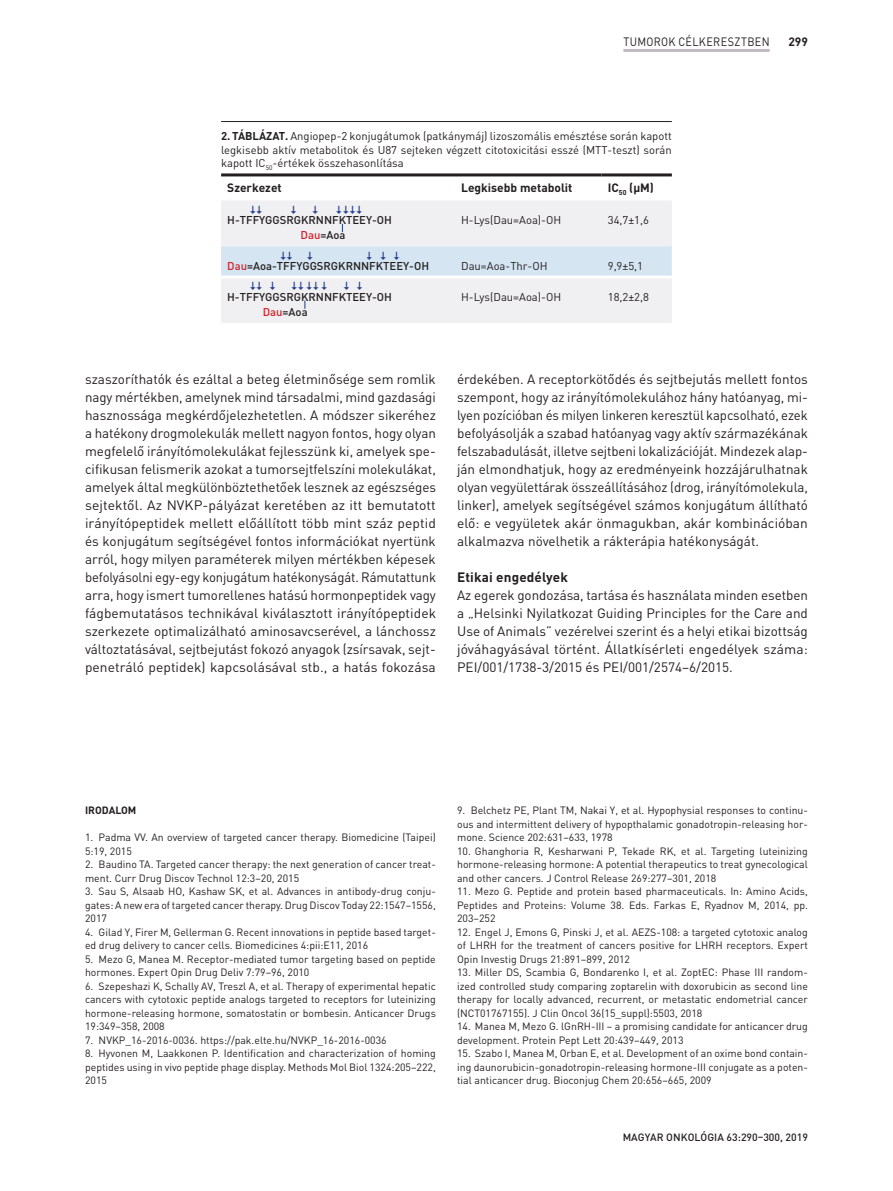
<style>
.page{position:relative;width:893px;height:1191px;background:#fff}
.page>*{position:absolute;margin:0;border:0;box-sizing:border-box;transform-origin:0 0}
.kenyér{font:13.5px/18px "DIN Pro";color:#231f20;text-align:justify}
.alcím_2{font:700 13.5px "DIN Pro";letter-spacing:.01em;color:#231f20}
.táblázat_fej{font:700 12px "DIN Pro";color:#231f20}
.t1{font:12px "DIN Pro";letter-spacing:.03em;color:#231f20;scale:.9 1}
.képaláírás{font:11.25px/13.5px "DIN Pro";color:#231f20;text-align:justify}
.táblázat_szöveg{font:500 11.25px "DIN Pro";color:#231f20}
.táblázat_szöveg-2{font:11.25px "DIN Pro";color:#231f20}
.irodalom{font:10.5px/13.5px "DIN Pro";color:#231f20;text-align:justify}
.t2{font:500 10.5px "DIN Pro";color:#231f20}
.irodalom_cím{font:700 10.5px "DIN Pro";color:#231f20}
.s1{font-weight:700}
.s2{color:#d1232a}
</style>
<div class="page">
<hr style="left:623px;top:49px;width:147px;height:3px;background:#c3b9c1">
<hr style="left:221px;top:121px;width:451px;height:1px;background:#231f20">
<div style="left:221px;top:214px;width:451px;height:109px;background:#f0eff1"></div>
<hr style="left:221px;top:173px;width:234px;height:3px;background:#231f20">
<hr style="left:455px;top:173px;width:147px;height:3px;background:#231f20">
<hr style="left:602px;top:173px;width:70px;height:3px;background:#231f20">
<svg style="left:221px;top:175px;width:451px;height:39px"></svg>
<svg style="left:221px;top:246px;width:451px;height:44px"></svg>
<p class="t1" style="left:623px;top:34px;width:164px">TUMOROK CÉLKERESZTBEN</p>
<p class="táblázat_fej" style="left:788px;top:33px;width:21px">299</p>
<p class="képaláírás" style="left:221px;top:129px;width:452px"><span class="s1">2. TÁBLÁZAT.</span> Angiopep-2 konjugátumok (patkánymáj) lizoszomális emésztése során kapott legkisebb aktív metabolitok és U87 sejteken végzett citotoxicitási esszé (MTT-teszt) során kapott IC<sub>50</sub>-értékek összehasonlítása</p>
<p class="táblázat_fej" style="left:227px;top:179px;width:56px">Szerkezet</p>
<p class="táblázat_fej" style="left:461px;top:179px;width:113px">Legkisebb metabolit</p>
<p class="táblázat_fej" style="left:608px;top:179px;width:48px">IC<sub>50</sub> (µM)</p>
<p class="táblázat_szöveg" style="left:227px;top:212px;width:166px">H-TFFYGGSRGKRNNFKTEEY-OH</p>
<p class="táblázat_szöveg" style="left:301px;top:227px;width:46px"><span class="s2">Dau</span>=Aoa</p>
<p class="táblázat_szöveg-2" style="left:461px;top:212px;width:102px">H-Lys(Dau=Aoa)-OH</p>
<p class="táblázat_szöveg-2" style="left:608px;top:212px;width:43px">34,7±1,6</p>
<p class="táblázat_szöveg" style="left:227px;top:258px;width:203px"><span class="s2">Dau</span>=Aoa-TFFYGGSRGKRNNFKTEEY-OH</p>
<p class="táblázat_szöveg-2" style="left:461px;top:258px;width:88px">Dau=Aoa-Thr-OH</p>
<p class="táblázat_szöveg-2" style="left:608px;top:258px;width:37px">9,9±5,1</p>
<p class="táblázat_szöveg" style="left:227px;top:289px;width:166px">H-TFFYGGSRGKRNNFKTEEY-OH</p>
<p class="táblázat_szöveg" style="left:263px;top:304px;width:46px"><span class="s2">Dau</span>=Aoa</p>
<p class="táblázat_szöveg-2" style="left:461px;top:289px;width:102px">H-Lys(Dau=Aoa)-OH</p>
<p class="táblázat_szöveg-2" style="left:608px;top:289px;width:43px">18,2±2,8</p>
<p class="kenyér" style="left:85px;top:369px;width:353px">szaszoríthatók és ezáltal a beteg életminősége sem romlik nagy mértékben, amelynek mind társadalmi, mind gazdasági hasznossága megkérdőjelezhetetlen. A módszer sikeréhez a hatékony drogmolekulák mellett nagyon fontos, hogy olyan megfelelő irányítómolekulákat fejlesszünk ki, amelyek spe&shy;cifikusan felismerik azokat a tumorsejtfelszíni molekulákat, amelyek által megkülönböztethetőek lesznek az egészséges sejtektől. Az NVKP-pályázat keretében az itt bemutatott irányítópeptidek mellett előállított több mint száz peptid és konjugátum segítségével fontos információkat nyertünk arról, hogy milyen paraméterek milyen mértékben képesek befolyásolni egy-egy konjugátum hatékonyságát. Rámutattunk arra, hogy ismert tumorellenes hatású hormonpeptidek vagy fágbemutatásos technikával kiválasztott irányítópeptidek szerkezete optimalizálható aminosavcserével, a lánchossz változtatásával, sejtbejutást fokozó anyagok (zsírsavak, sejt&shy;penetráló peptidek) kapcsolásával stb., a hatás fokozása</p>
<p class="kenyér" style="left:457px;top:369px;width:352px">érdekében. A receptorkötődés és sejtbejutás mellett fontos szempont, hogy az irányítómolekulához hány hatóanyag, mi&shy;lyen pozícióban és milyen linkeren keresztül kapcsolható, ezek befolyásolják a szabad hatóanyag vagy aktív származékának felszabadulását, illetve sejtbeni lokalizációját. Mindezek alap&shy;ján elmondhatjuk, hogy az eredményeink hozzájárulhatnak olyan vegyülettárak összeállításához (drog, irányítómolekula, linker), amelyek segítségével számos konjugátum állítható elő: e vegyületek akár önmagukban, akár kombinációban alkalmazva növelhetik a rákterápia hatékonyságát.</p>
<p class="alcím_2" style="left:457px;top:567px;width:112px">Etikai engedélyek</p>
<p class="kenyér" style="left:457px;top:585px;width:352px">Az egerek gondozása, tartása és használata minden esetben a „Helsinki Nyilatkozat Guiding Principles for the Care and Use of Animals” vezérelvei szerint és a helyi etikai bizottság jóváhagyásával történt. Állatkísérleti engedélyek száma:<br>PEI/001/1738-3/2015 és PEI/001/2574–6/2015.</p>
<p class="irodalom_cím" style="left:85px;top:803px;width:53px">IRODALOM</p>
<p class="irodalom" style="left:85px;top:830px;width:352px">1. Padma VV. An overview of targeted cancer therapy. Biomedicine (Taipei)<br>5:19, 2015</p>
<p class="irodalom" style="left:85px;top:857px;width:352px">2. Baudino TA. Targeted cancer therapy: the next generation of cancer treat&shy;ment. Curr Drug Discov Technol 12:3−20, 2015</p>
<p class="irodalom" style="left:85px;top:884px;width:352px">3. Sau S, Alsaab HO, Kashaw SK, et al. Advances in antibody-drug conju&shy;gates: A new era of targeted cancer therapy. Drug Discov Today 22:1547−1556, 2017</p>
<p class="irodalom" style="left:85px;top:924px;width:352px">4. Gilad Y, Firer M, Gellerman G. Recent innovations in peptide based target&shy;ed drug delivery to cancer cells. Biomedicines 4:pii:E11, 2016</p>
<p class="irodalom" style="left:85px;top:951px;width:352px">5. Mezo G, Manea M. Receptor-mediated tumor targeting based on peptide hormones. Expert Opin Drug Deliv 7:79−96, 2010</p>
<p class="irodalom" style="left:85px;top:978px;width:352px">6. Szepeshazi K, Schally AV, Treszl A, et al. Therapy of experimental hepatic cancers with cytotoxic peptide analogs targeted to receptors for luteinizing hormone-releasing hormone, somatostatin or bombesin. Anticancer Drugs 19:349−358, 2008</p>
<p class="irodalom" style="left:85px;top:1032px;width:303px">7. NVKP_16-2016-0036. https://pak.elte.hu/NVKP_16-2016-0036</p>
<p class="irodalom" style="left:85px;top:1046px;width:352px">8. Hyvonen M, Laakkonen P. Identification and characterization of homing peptides using in vivo peptide phage display. Methods Mol Biol 1324:205−222, 2015</p>
<p class="irodalom" style="left:457px;top:803px;width:352px">9. Belchetz PE, Plant TM, Nakai Y, et al. Hypophysial responses to continu&shy;ous and intermittent delivery of hypopthalamic gonadotropin-releasing hor&shy;mone. Science 202:631−633, 1978</p>
<p class="irodalom" style="left:457px;top:843px;width:352px">10. Ghanghoria R, Kesharwani P, Tekade RK, et al. Targeting luteinizing hormone-releasing hormone: A potential therapeutics to treat gynecological and other cancers. J Control Release 269:277−301, 2018</p>
<p class="irodalom" style="left:457px;top:884px;width:352px">11. Mezo G. Peptide and protein based pharmaceuticals. In: Amino Acids, Peptides and Proteins: Volume 38. Eds. Farkas E, Ryadnov M, 2014, pp.<br>203−252</p>
<p class="irodalom" style="left:457px;top:924px;width:352px">12. Engel J, Emons G, Pinski J, et al. AEZS-108: a targeted cytotoxic analog of LHRH for the treatment of cancers positive for LHRH receptors. Expert Opin Investig Drugs 21:891−899, 2012</p>
<p class="irodalom" style="left:457px;top:965px;width:352px">13. Miller DS, Scambia G, Bondarenko I, et al. ZoptEC: Phase III random&shy;ized controlled study comparing zoptarelin with doxorubicin as second line therapy for locally advanced, recurrent, or metastatic endometrial cancer (NCT01767155). J Clin Oncol 36(15_suppl):5503, 2018</p>
<p class="irodalom" style="left:457px;top:1019px;width:352px">14. Manea M, Mezo G. lGnRH-III − a promising candidate for anticancer drug development. Protein Pept Lett 20:439−449, 2013</p>
<p class="irodalom" style="left:457px;top:1046px;width:352px">15. Szabo I, Manea M, Orban E, et al. Development of an oxime bond contain&shy;ing daunorubicin-gonadotropin-releasing hormone-III conjugate as a poten&shy;tial anticancer drug. Bioconjug Chem 20:656−665, 2009</p>
<p class="t2" style="left:623px;top:1129px;width:187px">MAGYAR ONKOLÓGIA 63:290–300, 2019</p>
</div>
